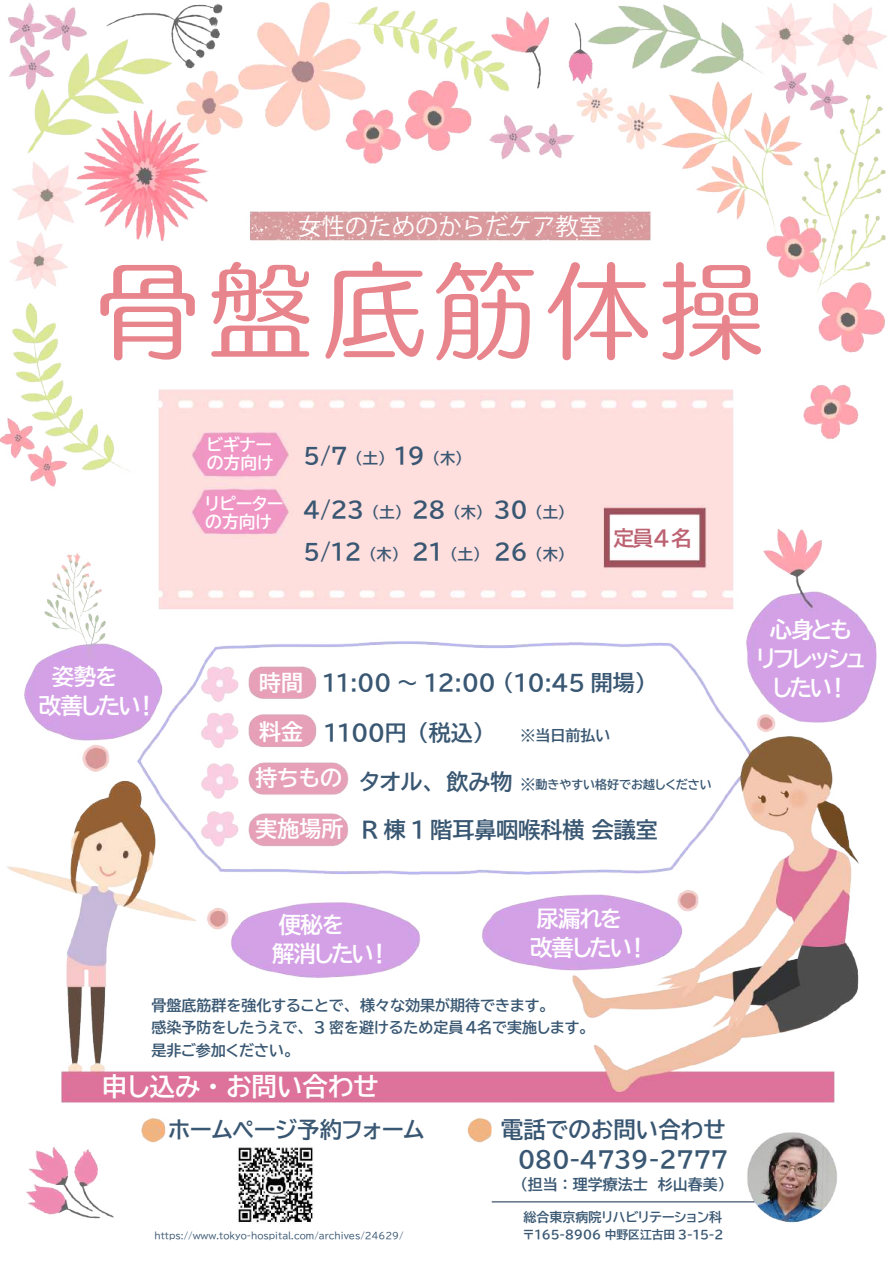
<style>
.page{position:relative;width:893px;height:1263px;background:#fff}
.page>*{position:absolute;margin:0;border:0;box-sizing:border-box;transform-origin:0 0}
.t1{font:25.5px "BIZ UDP Gothic Bold";color:#fff}
.t2{font:23.4px "Koz Go Pr 6 N";color:#fff}
.t3{font:22.5px/30.2px "BIZ UDP Gothic Bold";color:#395772;text-align:right}
.t4{font:22.5px/28.8px "BIZ UDP Gothic Bold";letter-spacing:-.08em;color:#fff}
.t5{font:22.5px/28.8px "BIZ UDP Gothic Bold";letter-spacing:-.06em;color:#fff}
.t6{font:22.05px "BIZ UDP Gothic Bold";color:#395772}
.t7{font:22.05px/45.9px "BIZ UDP Gothic Bold";color:#fff}
.t8{font:20.85px "BIZ UDP Gothic Bold";color:#bc6272}
.t9{font:16.8px/18px "BIZ UDP Gothic Bold";color:#fff}
.t10{font:15.3px "BIZ UDP Gothic Bold";color:#395772}
.t11{font:15px/22.5px "BIZ UDP Gothic Bold";color:#395772}
.t12{font:13.05px "BIZ UDP Gothic Bold";color:#395772}
.t13{font:12px "BIZ UDP Gothic Bold";color:#395772}
.t14{font:11.7px "BIZ UDP Gothic Bold";color:#395772}
.t15{font:9px "BIZ UDP Gothic";color:#395772}
.s1{font-size:21.9px}
.s2{font-size:22.05px}
.s3{font-size:15px}
</style>
<div class="page">
<img style="left:0;top:2px;width:887px;height:1222px">
<svg style="left:100px;top:265px;width:95px;height:95px"></svg>
<svg style="left:211px;top:262px;width:98px;height:95px"></svg>
<svg style="left:325px;top:261px;width:99px;height:98px"></svg>
<svg style="left:436px;top:262px;width:98px;height:98px"></svg>
<svg style="left:548px;top:262px;width:100px;height:98px"></svg>
<svg style="left:662px;top:262px;width:99px;height:98px"></svg>
<h2 class="t2" style="left:298px;top:213px;width:306px">女性のためのからだケア教室</h2>
<h3 class="t5" style="left:39px;top:662px;width:120px;text-indent:13px">姿勢を<br>改善したい！</h3>
<p class="t9" style="left:207px;top:436px;width:68px">ビギナーの方向け</p>
<p class="t9" style="left:205px;top:494px;width:80px">リピーターの方向け</p>
<p class="t10" style="left:303px;top:451px;width:161px"><span class="s1">5/7</span> （土） <span class="s1">19</span> （木）</p>
<p class="t10" style="left:303px;top:505px;width:264px"><span class="s1">4/23</span> （土） <span class="s1">28</span> （木） <span class="s1">30</span> （土）</p>
<p class="t10" style="left:303px;top:547px;width:264px"><span class="s1">5/12</span> （木） <span class="s1">2１</span>（土） <span class="s1">２６</span>（木）</p>
<h3 class="t8" style="left:613px;top:527px;width:80px">定員４名</h3>
<h3 class="t4" style="left:756px;top:615px;width:110px;text-align:center">心身とも<br>リフレッシュ</h3>
<h3 class="t7" style="left:259px;top:659px;width:45px">時間</h3>
<h3 class="t4" style="left:773px;top:673px;width:78px">したい！</h3>
<h3 class="t7" style="left:255px;top:709px;width:88px">料金<br>持ちもの</h3>
<h3 class="t7" style="left:255px;top:805px;width:89px">実施場所</h3>
<h3 class="t6" style="left:322px;top:671px;width:325px">11:00 ～ 12:00 (10:45 開場）</h3>
<h3 class="t6" style="left:324px;top:721px;width:162px">1１００円（税込）</h3>
<p class="t13" style="left:360px;top:778px;width:353px"><span class="s2">タオル、飲み物</span> <span class="s3">※</span>動きやすい格好でお越しください</p>
<p class="t11" style="left:520px;top:723px;width:91px">※当日前払い</p>
<h3 class="t6" style="left:361px;top:819px;width:298px">R 棟 1 階耳鼻咽喉科横 会議室</h3>
<h3 class="t4" style="left:272px;top:910px;width:120px">便秘を<br>解消したい！</h3>
<h3 class="t4" style="left:530px;top:904px;width:120px">尿漏れを<br>改善したい！</h3>
<p class="t11" style="left:151px;top:994px;width:438px">骨盤底筋群を強化することで、様々な効果が期待できます。<br>感染予防をしたうえで、 3 密を避けるため定員４名で実施します。是非ご参加ください。</p>
<h1 class="t1" style="left:102px;top:1074px;width:278px">申し込み・お問い合わせ</h1>
<h3 class="t3" style="left:168px;top:1114px;width:258px">ホームページ予約フォーム</h3>
<h3 class="t3" style="left:501px;top:1114px;width:228px">電話でのお問い合わせ<br>080-4739-2777</h3>
<p class="t15" style="left:154px;top:1231px;width:251px">https://www.tokyo-hospital.com/archives/24629/</p>
<p class="t11" style="left:520px;top:1173px;width:207px">（担当：理学療法士　杉山春美）</p>
<p class="t12" style="left:523px;top:1210px;width:200px">総合東京病院リハビリテーション科</p>
<p class="t14" style="left:523px;top:1229px;width:202px">〒165-8906 中野区江古田 3-15-2</p>
</div>
